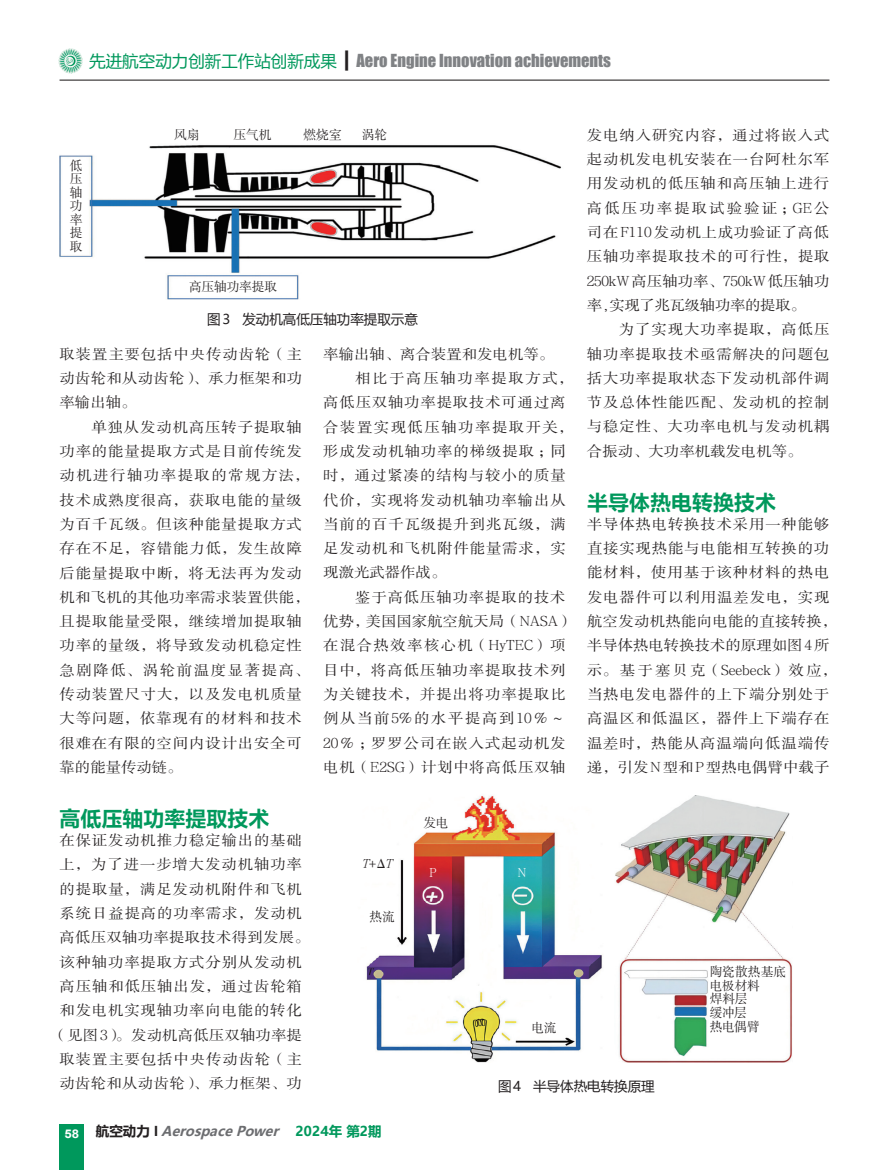
<style>
.page{position:relative;width:872px;height:1170px;background:#fff}
.page>*{position:absolute;margin:0;border:0;box-sizing:border-box;transform-origin:0 0}
.t1{font:21px "FZLTCHJW GB1 0";color:#00985c}
.t2{font:16.5px "Impact";color:#808285}
.t3{font:14.25px/24.3px "FZSSJW GB1 0";letter-spacing:.055em;color:#231f20;text-align:justify;scale:1.08 1}
.t4{font:14.25px "FZSSJW GB1 0";color:#231f20;scale:1.08 1}
.t5{font:14.25px "FZSSJW GB1 0";letter-spacing:.105em;color:#231f20;scale:1.08 1}
.t6{font:14.25px "FZSSJW GB1 0";letter-spacing:.09em;color:#231f20;scale:1.08 1}
.t7{font:14.25px "FZSSJW GB1 0";letter-spacing:.095em;color:#231f20;scale:1.08 1}
.t8{font:italic 700 13.5px "Microsoft Ya Hei";color:#6c6d70}
.t9{font:13.5px "Microsoft Ya Hei";color:#231f20}
.t10{font:12.75px/13.5px "FZSSJW GB1 0";letter-spacing:-.015em;color:#231f20}
.t11{font:italic 12.75px "FZSSJW GB1 0";color:#231f20}
.t12{font:12.75px "FZSSJW GB1 0";color:#fff}
.s1{font-family:"Microsoft Ya Hei";color:#00985c}
.s2{font-family:"Microsoft Ya Hei";color:#231f20}
.s3{font-style:normal}
.s4{font-style:normal;color:#231f20}
.s5{font-style:normal;color:#00985c}
</style>
<div class="page">
<div style="left:60px;top:1124px;width:24px;height:45px;background:#00985c"></div>
<hr style="left:60px;top:80px;width:769px;height:1px;background:#231f20">
<img style="left:58px;top:49px;width:24px;height:24px">
<img style="left:60px;top:145px;width:501px;height:155px">
<img style="left:366px;top:795px;width:236px;height:267px">
<img style="left:615px;top:795px;width:177px;height:267px">
<p class="t2" style="left:89px;top:48px;width:523px"><span class="s1">先进航空动力创新工作站创新成果</span> <span class="s2">┃</span> Aero Engine Innovation achievements</p>
<p class="t3" style="left:587px;top:123px;width:226px">发电纳入研究内容，通过将嵌入式起动机发电机安装在一台阿杜尔军用发动机的低压轴和高压轴上进行高低压功率提取试验验证；GE公司在F110发动机上成功验证了高低压轴功率提取技术的可行性，提取250kW高压轴功率、750kW低压轴功率,实现了兆瓦级轴功率的提取。</p>
<p class="t3" style="left:587px;top:317px;width:226px;text-indent:32px">为了实现大功率提取，高低压轴功率提取技术亟需解决的问题包括大功率提取状态下发动机部件调节及总体性能匹配、发动机的控制与稳定性、大功率电机与发动机耦合振动、大功率机载发电机等。</p>
<h1 class="t1" style="left:587px;top:491px;width:190px">半导体热电转换技术</h1>
<p class="t3" style="left:587px;top:512px;width:233px;text-align:left">半导体热电转换技术采用一种能够直接实现热能与电能相互转换的功能材料，使用基于该种材料的热电发电器件可以利用温差发电，实现航空发动机热能向电能的直接转换，半导体热电转换技术的原理如图 4 所示。基于塞贝克（Seebeck）效应，当热电发电器件的上下端分别处于高温区和低温区，器件上下端存在温差时，热能从高温端向低温端传递，引发 N 型和 P 型热电偶臂中载子</p>
<p class="t10" style="left:174px;top:128px;width:27px">风扇</p>
<p class="t10" style="left:233px;top:128px;width:40px">压气机</p>
<p class="t10" style="left:303px;top:128px;width:40px">燃烧室</p>
<p class="t10" style="left:362px;top:128px;width:27px">涡轮</p>
<p class="t10" style="left:70px;top:159px;width:14px;text-align:justify">低压轴功率提取</p>
<p class="t10" style="left:189px;top:280px;width:90px">高压轴功率提取</p>
<p class="t9" style="left:207px;top:310px;width:212px">图3 发动机高低压轴功率提取示意</p>
<p class="t3" style="left:60px;top:342px;width:226px">取装置主要包括中央传动齿轮（主动齿轮和从动齿轮）、承力框架和功率输出轴。</p>
<p class="t3" style="left:60px;top:415px;width:233px;text-align:left;text-indent:32px">单独从发动机高压转子提取轴功率的能量提取方式是目前传统发动机进行轴功率提取的常规方法，技术成熟度很高，获取电能的量级为百千瓦级。但该种能量提取方式存在不足，容错能力低，发生故障后能量提取中断，将无法再为发动机和飞机的其他功率需求装置供能，且提取能量受限，继续增加提取轴功率的量级，将导致发动机稳定性急剧降低、涡轮前温度显著提高、传动装置尺寸大，以及发电机质量大等问题，依靠现有的材料和技术很难在有限的空间内设计出安全可靠的能量传动链。</p>
<h1 class="t1" style="left:60px;top:807px;width:212px">高低压轴功率提取技术</h1>
<p class="t3" style="left:52px;top:828px;width:240px;text-align:center">在保证发动机推力稳定输出的基础上，为了进一步增大发动机轴功率的提取量，满足发动机附件和飞机系统日益提高的功率需求，发动机高低压双轴功率提取技术得到发展。该种轴功率提取方式分别从发动机高压轴和低压轴出发，通过齿轮箱和发电机实现轴功率向电能的转化（见图 3）。发动机高低压双轴功率提取装置主要包括中央传动齿轮（主动齿轮和从动齿轮）、承力框架、功</p>
<p class="t4" style="left:323px;top:346px;width:215px">率输出轴、离合装置和发电机等。</p>
<p class="t5" style="left:355px;top:370px;width:204px">相比于高压轴功率提取方式，</p>
<p class="t3" style="left:323px;top:390px;width:226px">高低压双轴功率提取技术可通过离</p>
<p class="t7" style="left:323px;top:419px;width:233px">合装置实现低压轴功率提取开关，</p>
<p class="t3" style="left:323px;top:439px;width:226px">形成发动机轴功率的梯级提取；同</p>
<p class="t3" style="left:323px;top:463px;width:226px">时，通过紧凑的结构与较小的质量</p>
<p class="t3" style="left:323px;top:488px;width:226px">代价，实现将发动机轴功率输出从</p>
<p class="t3" style="left:323px;top:512px;width:226px">当前的百千瓦级提升到兆瓦级，满</p>
<p class="t3" style="left:323px;top:536px;width:226px">足发动机和飞机附件能量需求，实</p>
<p class="t4" style="left:323px;top:565px;width:116px">现激光武器作战。</p>
<p class="t3" style="left:355px;top:585px;width:196px">鉴于高低压轴功率提取的技术</p>
<p class="t4" style="left:323px;top:613px;width:233px">优势，美国国家航空航天局（NASA）</p>
<p class="t6" style="left:323px;top:638px;width:226px">在混合热效率核心机（HyTEC）项</p>
<p class="t3" style="left:323px;top:658px;width:226px">目中，将高低压轴功率提取技术列</p>
<p class="t3" style="left:323px;top:682px;width:226px">为关键技术，并提出将功率提取比</p>
<p class="t5" style="left:323px;top:711px;width:226px">例从当前5%的水平提高到10％～</p>
<p class="t3" style="left:323px;top:731px;width:226px">20％；罗罗公司在嵌入式起动机发</p>
<p class="t3" style="left:323px;top:755px;width:226px">电机（E2SG）计划中将高低压双轴</p>
<p class="t10" style="left:423px;top:816px;width:27px">发电</p>
<p class="t12" style="left:429px;top:865px;width:9px">P</p>
<p class="t12" style="left:518px;top:865px;width:10px">N</p>
<p class="t11" style="left:361px;top:856px;width:36px">T<span class="s3">+Δ</span>T</p>
<p class="t10" style="left:369px;top:910px;width:27px">热流</p>
<p class="t10" style="left:709px;top:965px;width:78px">陶瓷散热基底电极材料<br>焊料层<br>缓冲层<br>热电偶臂</p>
<p class="t10" style="left:531px;top:1020px;width:27px">电流</p>
<p class="t9" style="left:498px;top:1076px;width:158px">图4 半导体热电转换原理</p>
<p class="t8" style="left:65px;top:1121px;width:319px"><sub>5</sub> <sub>8</sub> <span class="s4">航空动力 I</span> AerospacePower <span class="s5">2 0 2 4 年 第 2 期</span></p>
</div>
